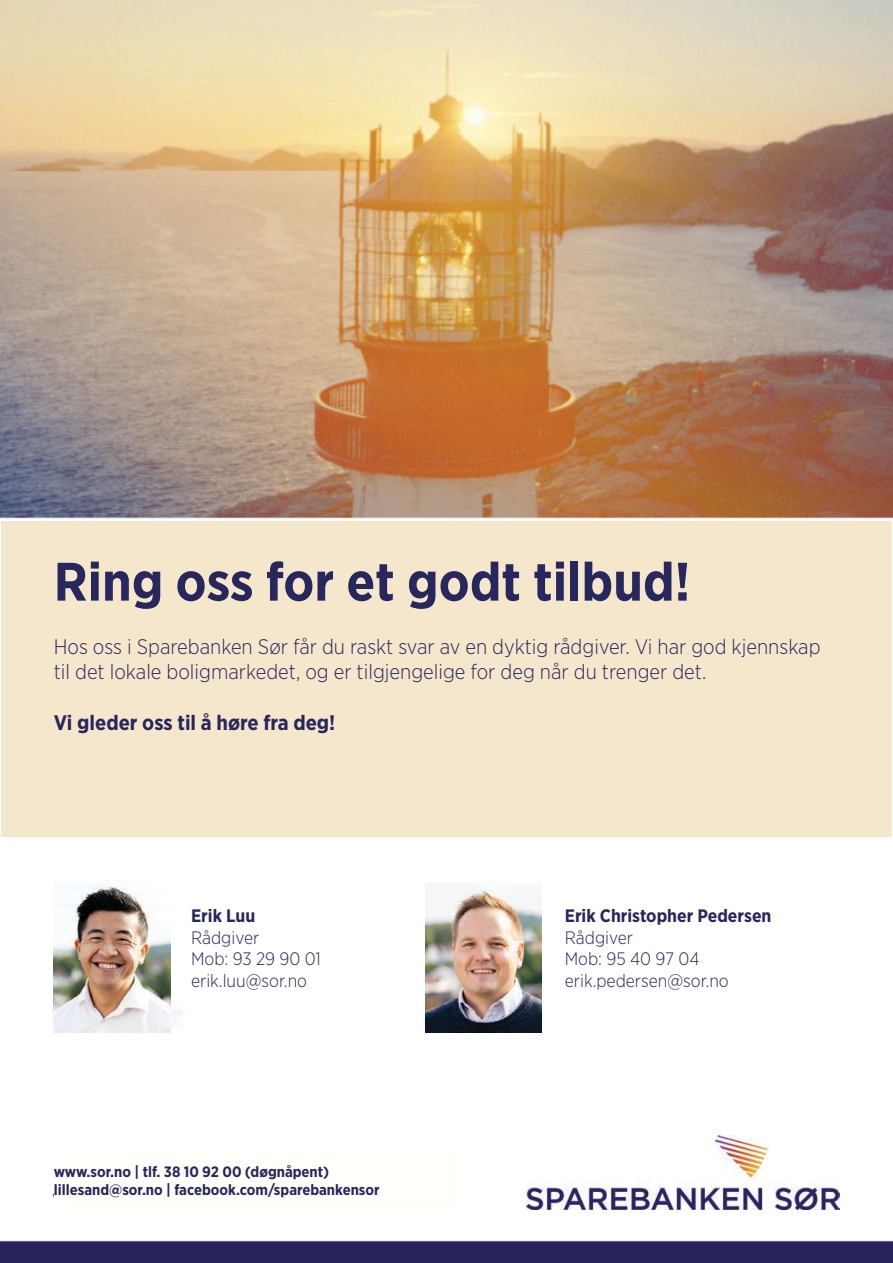
<style>
.page{position:relative;width:893px;height:1263px;background:#fff}
.page>*{position:absolute;margin:0;border:0;box-sizing:border-box;transform-origin:0 0}
.t1{font:700 54px "Gotham Narrow";color:#27265d}
.t2{font:300 21px/25.2px "Gotham Narrow";color:#27265d}
.t3{font:700 21px "Gotham Narrow";color:#27265d}
.t4{font:300 18px/21.6px "Gotham Narrow";color:#27265d}
.t5{font:700 18px "Gotham Narrow";color:#27265d}
.t6{font:700 15px/18px "Gotham Narrow";color:#27265d}
</style>
<div class="page">
<img style="left:0;top:0;width:893px;height:519px">
<img style="left:0;top:881px;width:893px;height:382px">
<img style="left:425px;top:883px;width:117px;height:149px">
<div style="left:561px;top:887px;width:234px;height:124px;background:#fff"></div>
<div style="left:189px;top:887px;width:234px;height:124px;background:#fff"></div>
<img style="left:54px;top:883px;width:116px;height:149px">
<div style="left:54px;top:1147px;width:405px;height:63px;background:#fffffc"></div>
<div style="left:1px;top:521px;width:891px;height:316px;background:#f5e7cc"></div>
<div style="left:503px;top:1113px;width:349px;height:108px;background:#fff"></div>
<img style="left:527px;top:1135px;width:312px;height:74px">
<h1 class="t1" style="left:54px;top:557px;width:638px">Ring oss for et godt tilbud!</h1>
<p class="t2" style="left:54px;top:635px;width:768px">Hos oss i Sparebanken Sør får du raskt svar av en dyktig rådgiver. Vi har god kjennskap til det lokale boligmarkedet, og er tilgjengelige for deg når du trenger det.</p>
<p class="t3" style="left:54px;top:713px;width:283px">Vi gleder oss til å høre fra deg!</p>
<p class="t5" style="left:191px;top:907px;width:66px">Erik Luu</p>
<p class="t4" style="left:191px;top:927px;width:131px">Rådgiver<br>Mob: 93 29 90 01 erik.luu@sor.no</p>
<p class="t6" style="left:54px;top:1164px;width:327px">www.sor.no | tlf. 38 10 92 00 (døgnåpent) lillesand@sor.no | facebook.com/sparebankensor</p>
<p class="t5" style="left:565px;top:907px;width:208px">Erik Christopher Pedersen</p>
<p class="t4" style="left:565px;top:927px;width:166px">Rådgiver<br>Mob: 95 40 97 04 erik.pedersen@sor.no</p>
</div>
